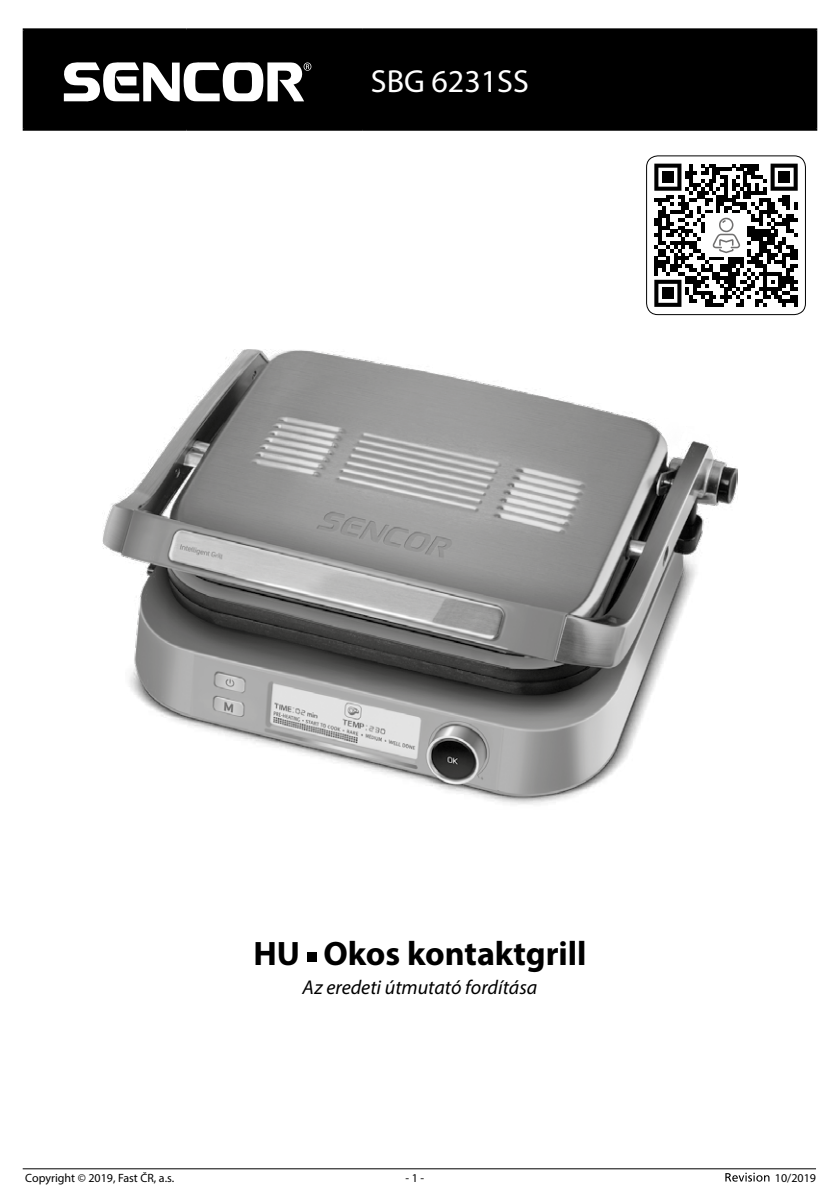
<style>
.page{position:relative;width:840px;height:1191px;background:#fff}
.page>*{position:absolute;margin:0;border:0;box-sizing:border-box;transform-origin:0 0}
.t1{font:700 34px "Myriad Pro";color:#000}
.t2{font:32px "Myriad Pro";color:#fff}
.t3{font:italic 20px "Myriad Pro";color:#000}
.t4{font:12px "Myriad Pro";color:#000}
</style>
<div class="page">
<hr style="left:23px;top:1168px;width:792px;height:1px;background:#000">
<svg style="left:725px;top:1172px;width:44px;height:9px"></svg>
<img style="left:103px;top:349px;width:633px;height:456px">
<div style="left:307px;top:952px;width:9px;height:9px;background:#000"></div>
<div style="left:25px;top:30px;width:789px;height:99px;background:#000"></div>
<hr style="left:23px;top:28px;width:163px;height:2px;background:#000">
<hr style="left:23px;top:30px;width:2px;height:99px;background:#000">
<hr style="left:186px;top:28px;width:176px;height:2px;background:#000">
<hr style="left:185px;top:30px;width:2px;height:99px;background:#000">
<hr style="left:362px;top:28px;width:454px;height:2px;background:#000">
<hr style="left:361px;top:30px;width:2px;height:99px;background:#000">
<hr style="left:814px;top:30px;width:2px;height:99px;background:#000">
<hr style="left:23px;top:129px;width:163px;height:2px;background:#000">
<hr style="left:186px;top:129px;width:176px;height:2px;background:#000">
<hr style="left:362px;top:129px;width:454px;height:2px;background:#000">
<svg style="left:63px;top:62px;width:248px;height:40px"></svg>
<svg style="left:646px;top:156px;width:159px;height:159px"></svg>
<h2 class="t2" style="left:370px;top:61px;width:159px">SBG 6231SS</h2>
<h1 class="t1" style="left:253px;top:931px;width:334px">HU Okos kontaktgrill</h1>
<h3 class="t3" style="left:302px;top:974px;width:236px">Az eredeti útmutató fordítása</h3>
<p class="t4" style="left:25px;top:1170px;width:150px">Copyright © 2019, Fast ČR, a.s.</p>
<p class="t4" style="left:405px;top:1170px;width:20px">- 1 -</p>
<p class="t4" style="left:774px;top:1170px;width:43px">10/2019</p>
</div>
